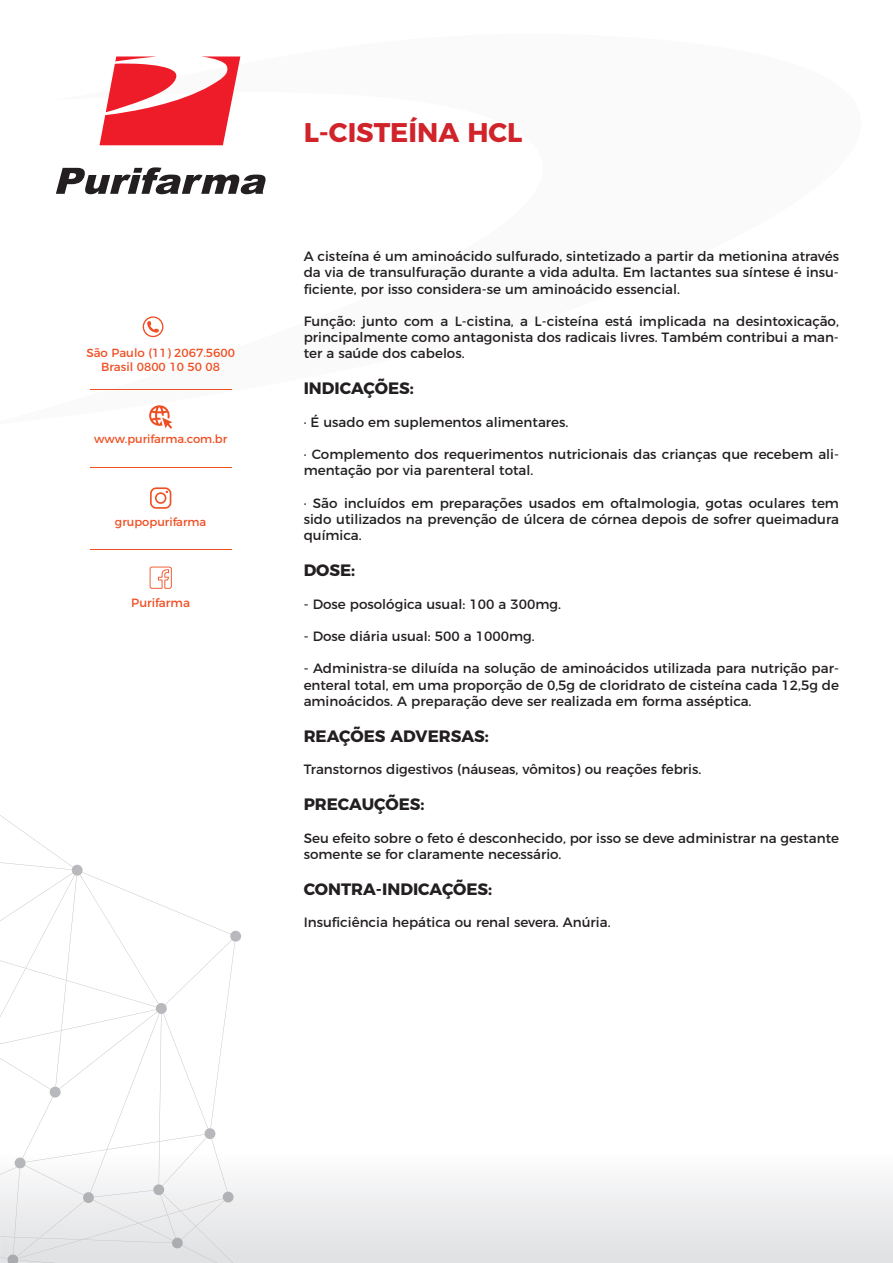
<style>
.page{position:relative;width:893px;height:1263px;background:#fff}
.page>*{position:absolute;margin:0;border:0;box-sizing:border-box;transform-origin:0 0}
.t1{font:700 27px "Montserrat";color:#d1232a}
.t2{font:700 16.5px "Montserrat";color:#231f20}
.t3{font:13.5px/16.2px "Montserrat";color:#231f20;text-align:justify}
.t4{font:12px "Montserrat";color:#ef4f23}
.t5{font:11.85px/14.4px "Montserrat";color:#ef4f23;text-align:center}
.t6{font:11.55px "Montserrat";color:#ef4f23}
</style>
<div class="page">
<img style="left:18px;top:1198px;width:144px;height:60px">
<div style="left:93px;top:1200px;width:69px;height:41px;background:#e9eaeb"></div>
<div style="left:25px;top:1168px;width:59px;height:27px;background:#f4f5f5"></div>
<img style="left:90px;top:1168px;width:16px;height:24px">
<img style="left:215px;top:1168px;width:13px;height:24px">
<img style="left:162px;top:1168px;width:32px;height:18px">
<img style="left:160px;top:1195px;width:2px;height:43px">
<img style="left:162px;top:1193px;width:71px;height:70px">
<img style="left:159px;top:1168px;width:1px;height:16px">
<img style="left:13px;top:1175px;width:7px;height:79px">
<img style="left:0;top:1168px;width:26px;height:7px">
<svg style="left:83px;top:1192px;width:11px;height:11px"></svg>
<svg style="left:223px;top:1191px;width:11px;height:11px"></svg>
<svg style="left:0;top:1254px;width:18px;height:9px"></svg>
<svg style="left:0;top:815px;width:241px;height:353px"></svg>
<svg style="left:153px;top:1184px;width:11px;height:11px"></svg>
<svg style="left:172px;top:1237px;width:11px;height:11px"></svg>
<svg style="left:150px;top:487px;width:21px;height:22px"></svg>
<svg style="left:150px;top:567px;width:22px;height:22px"></svg>
<hr style="left:90px;top:389px;width:141px;height:1px;background:#ef4f23">
<hr style="left:90px;top:467px;width:141px;height:1px;background:#ef4f23">
<hr style="left:90px;top:549px;width:141px;height:1px;background:#ef4f23">
<svg style="left:100px;top:56px;width:140px;height:89px"></svg>
<svg style="left:56px;top:167px;width:210px;height:27px"></svg>
<svg style="left:143px;top:316px;width:20px;height:21px"></svg>
<svg style="left:149px;top:405px;width:23px;height:24px"></svg>
<p class="t5" style="left:86px;top:344px;width:150px">São Paulo (11) 2067.5600<br>Brasil 0800 10 50 08</p>
<p class="t6" style="left:94px;top:430px;width:135px">www.purifarma.com.br</p>
<p class="t6" style="left:115px;top:513px;width:93px">grupopurifarma</p>
<p class="t4" style="left:131px;top:593px;width:60px">Purifarma</p>
<h1 class="t1" style="left:304px;top:110px;width:220px">L-CISTEÍNA HCL</h1>
<p class="t3" style="left:304px;top:247px;width:537px">A cisteína é um aminoácido sulfurado, sintetizado a partir da metionina através da via de transulfuração durante a vida adulta. Em lactantes sua síntese é insu&shy;ficiente, por isso considera-se um aminoácido essencial.</p>
<p class="t3" style="left:304px;top:312px;width:537px">Função: junto com a L-cistina, a L-cisteína está implicada na desintoxicação, principalmente como antagonista dos radicais livres. Também contribui a man&shy;ter a saúde dos cabelos.</p>
<p class="t2" style="left:304px;top:375px;width:112px">INDICAÇÕES:</p>
<p class="t3" style="left:304px;top:413px;width:266px">· É usado em suplementos alimentares.</p>
<p class="t3" style="left:304px;top:445px;width:537px">· Complemento dos requerimentos nutricionais das crianças que recebem ali&shy;mentação por via parenteral total.</p>
<p class="t3" style="left:304px;top:494px;width:537px">· São incluídos em preparações usados em oftalmologia, gotas oculares tem sido utilizados na prevenção de úlcera de córnea depois de sofrer queimadura química.</p>
<p class="t2" style="left:304px;top:557px;width:53px">DOSE:</p>
<p class="t3" style="left:304px;top:594px;width:259px">- Dose posológica usual: 100 a 300mg.</p>
<p class="t3" style="left:304px;top:627px;width:233px">- Dose diária usual: 500 a 1000mg.</p>
<p class="t3" style="left:304px;top:659px;width:537px">- Administra-se diluída na solução de aminoácidos utilizada para nutrição par&shy;enteral total, em uma proporção de 0,5g de cloridrato de cisteína cada 12,5g de aminoácidos. A preparação deve ser realizada em forma asséptica.</p>
<p class="t2" style="left:304px;top:722px;width:187px">REAÇÕES ADVERSAS:</p>
<p class="t3" style="left:304px;top:760px;width:399px">Transtornos digestivos (náuseas, vômitos) ou reações febris.</p>
<p class="t2" style="left:304px;top:791px;width:122px">PRECAUÇÕES:</p>
<p class="t3" style="left:304px;top:828px;width:537px">Seu efeito sobre o feto é desconhecido, por isso se deve administrar na gestante somente se for claramente necessário.</p>
<p class="t2" style="left:304px;top:875px;width:190px">CONTRA-INDICAÇÕES:</p>
<p class="t3" style="left:304px;top:913px;width:308px">Insuficiência hepática ou renal severa. Anúria.</p>
</div>
